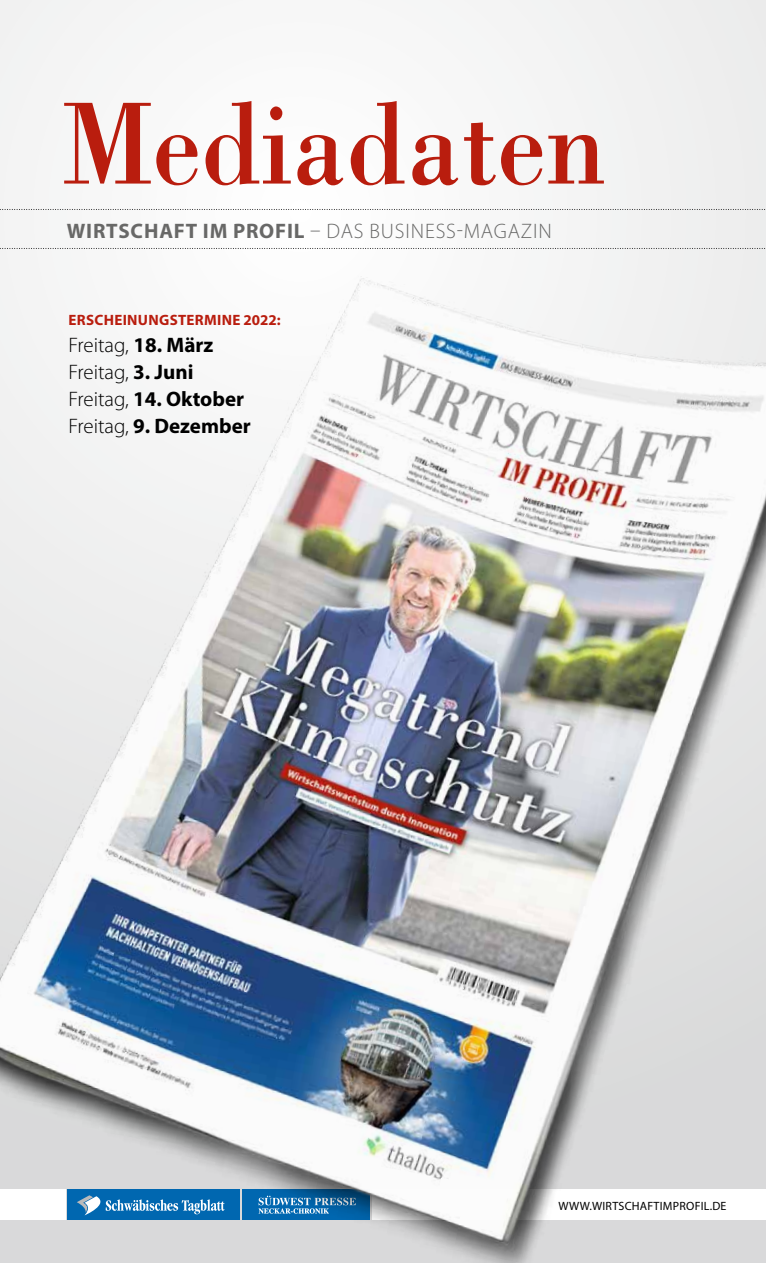
<style>
.page{position:relative;width:766px;height:1263px;background:#fff}
.page>*{position:absolute;margin:0;border:0;box-sizing:border-box;transform-origin:0 0}
.t1{font:120.9px "Bodoni";color:#b91d0e;scale:.9 1}
.t2{font:700 21px/27px "Myriad Pro";color:#000}
.t3{font:300 21px "Myriad Pro";letter-spacing:.04em;color:#686867}
.t4{font:700 15px "Myriad Pro";letter-spacing:.02em;color:#b91d0e}
.t5{font:12px "Myriad Pro";letter-spacing:.02em;color:#000}
.s1{font-weight:700}
.s2{font-weight:300}
</style>
<div class="page">
<div style="left:0;top:0;width:765px;height:1263px;background:#f6f6f6"></div>
<img style="left:0;top:208px;width:765px;height:1055px">
<h1 class="t1" style="left:62px;top:70px;width:606px">Mediadaten</h1>
<p class="t3" style="left:67px;top:218px;width:486px"><span class="s1">WIRTSCHAFT IM PROFIL</span> – DAS BUSINESS-MAGAZIN</p>
<p class="t4" style="left:69px;top:310px;width:214px">ERSCHEINUNGSTERMINE 2022:</p>
<p class="t2" style="left:68px;top:331px;width:184px"><span class="s2">Freitag,</span> 18. März<br><span class="s2">Freitag,</span> 3. Juni<br><span class="s2">Freitag,</span> 14. Oktober<br><span class="s2">Freitag,</span> 9. Dezember</p>
<p class="t5" style="left:558px;top:1199px;width:169px">WWW.WIRTSCHAFTIMPROFIL.DE</p>
</div>
